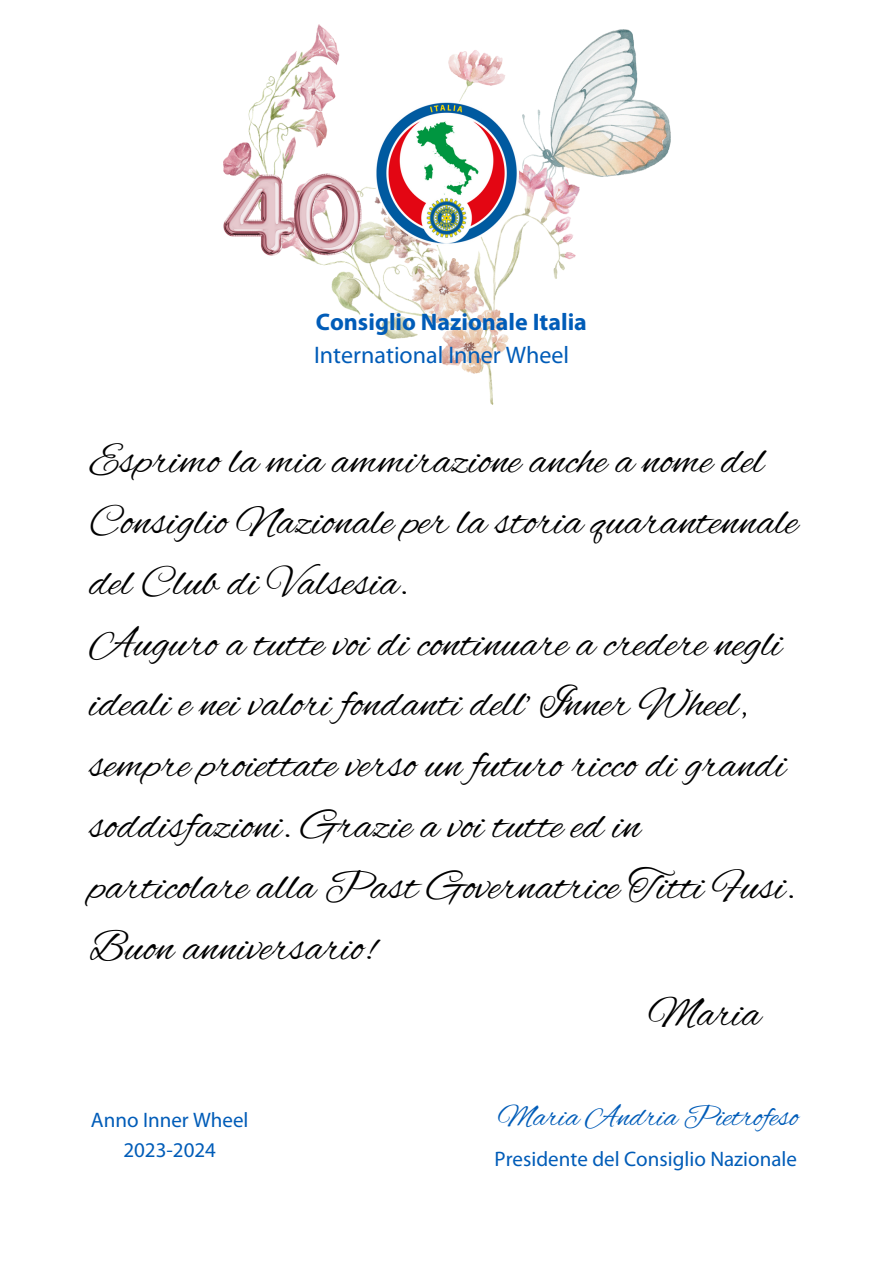
<style>
.page{position:relative;width:894px;height:1264px;background:#fff}
.page>*{position:absolute;margin:0;border:0;box-sizing:border-box;transform-origin:0 0}
.t1{font:43.5px/60.8px "Alex Brush";letter-spacing:.005em;color:#000}
.t2{font:31.5px "Alex Brush";color:#005cb8}
.t3{font:700 24px/32.7px "Myriad Pro";color:#005cb8}
.t4{font:21px "Myriad Pro";color:#005cb8}
.s1{font-weight:400}
</style>
<div class="page">
<img style="left:223px;top:25px;width:447px;height:379px">
<img style="left:374px;top:100px;width:144px;height:145px">
<img style="left:223px;top:174px;width:139px;height:82px">
<p class="t3" style="left:314px;top:308px;width:274px">Consiglio Nazionale Italia<br><span class="s1">International Inner Wheel</span></p>
<p class="t1" style="left:89px;top:433px;width:709px">Esprimo la mia ammirazione anche a nome del Consiglio Nazionale per la storia quarantennale del Club di Valsesia.<br>Auguro a tutte voi di continuare a credere negli ideali e nei valori fondanti dell’ Inner Wheel, sempre proiettate verso un futuro ricco di grandi soddisfazioni. Grazie a voi tutte ed in particolare alla Past Governatrice Titti Fusi.<br>Buon anniversario!</p>
<h3 class="t4" style="left:91px;top:1111px;width:159px">Anno Inner Wheel</h3>
<h1 class="t4" style="left:123px;top:1140px;width:94px">2023-2024</h1>
<h2 class="t1" style="left:648px;top:985px;width:114px">Maria</h2>
<p class="t2" style="left:497px;top:1098px;width:302px">Maria Andria Pietrofeso</p>
<h1 class="t4" style="left:494px;top:1150px;width:304px">Presidente del Consiglio Nazionale</h1>
</div>
